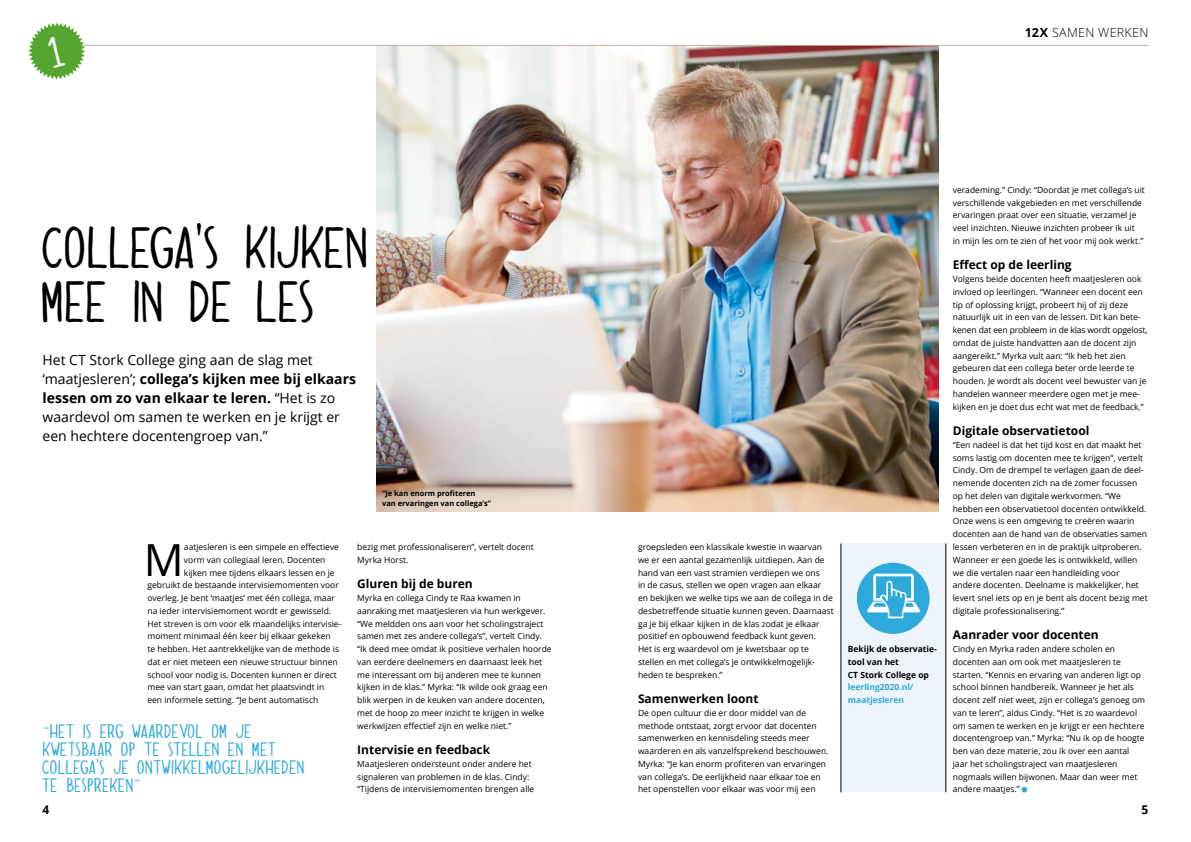
<style>
.page{position:relative;width:1191px;height:842px;background:#fff}
.page>*{position:absolute;margin:0;border:0;box-sizing:border-box;transform-origin:0 0}
.t1{font:48px/54px "Dolce Caffe";letter-spacing:-.025em;color:#000}
.t2{font:44.2px "Open Sans";color:#000}
.t3{font:16px/18px "Dolce Caffe";color:#2ea9dc}
.t4{font:14px/19px "Open Sans";color:#000}
.t5{font:300 12.5px "Open Sans";letter-spacing:.025em;color:#000}
.t6{font:700 12px "Open Sans";color:#000}
.t7{font:8.5px/12.8px "Open Sans";color:#000}
.t8{font:700 8.5px/12.8px "Open Sans";color:#000}
.t9{font:700 8.5px/12.8px "Open Sans";color:#2ea9dc}
.t10{font:700 7.5px/10px "Open Sans";color:#000}
.s1{font-weight:700}
</style>
<div class="page">
<img style="left:376px;top:46px;width:562px;height:466px">
<div style="left:841px;top:543px;width:105px;height:249px;background:#eef4fb"></div>
<hr style="left:840px;top:543px;width:1px;height:249px;background:#000">
<hr style="left:945px;top:543px;width:1px;height:249px;background:#000">
<div style="left:857px;top:563px;width:72px;height:71px;background:#2ea9dc;border-radius:50%"></div>
<svg style="left:867px;top:574px;width:53px;height:44px"></svg>
<hr style="left:43px;top:45px;width:1105px;height:1px;background:#beb1ac">
<svg style="left:28px;top:23px;width:57px;height:56px"></svg>
<h1 class="t1" style="left:43px;top:219px;width:330px">COLLEGA’S KIJKEN<br>MEE IN DE LES</h1>
<h3 class="t4" style="left:43px;top:350px;width:315px">Het CT Stork College ging aan de slag met ‘maatjesleren’; <span class="s1">collega’s kijken mee bij elkaars lessen om zo van elkaar te leren.</span> “Het is zo waardevol om samen te werken en je krijgt er een hechtere docentengroep van.”</h3>
<p class="t10" style="left:382px;top:488px;width:111px">“Je kan enorm profiteren<br>van ervaringen van collega’s”</p>
<h2 class="t2" style="left:144px;top:529px;width:41px">M</h2>
<p class="t7" style="left:184px;top:540px;width:157px">aatjesleren is een simpele en effectieve</p>
<p class="t7" style="left:184px;top:553px;width:143px">vorm van collegiaal leren. Docenten</p>
<p class="t7" style="left:184px;top:566px;width:152px">kijken mee tijdens elkaars lessen en je</p>
<p class="t7" style="left:147px;top:578px;width:193px">gebruikt de bestaande intervisiemomenten voor</p>
<p class="t7" style="left:147px;top:591px;width:189px">overleg. Je bent ‘maatjes’ met één collega, maar</p>
<p class="t7" style="left:147px;top:604px;width:185px">na ieder intervisiemoment wordt er gewisseld.</p>
<p class="t7" style="left:147px;top:617px;width:195px">Het streven is om voor elk maandelijks intervisie-</p>
<p class="t7" style="left:147px;top:630px;width:185px">moment minimaal één keer bij elkaar gekeken</p>
<p class="t7" style="left:147px;top:642px;width:193px">te hebben. Het aantrekkelijke van de methode is</p>
<p class="t7" style="left:147px;top:655px;width:192px">dat er niet meteen een nieuwe structuur binnen</p>
<p class="t7" style="left:147px;top:668px;width:191px">school voor nodig is. Docenten kunnen er direct</p>
<p class="t7" style="left:147px;top:681px;width:178px">mee van start gaan, omdat het plaatsvindt in</p>
<p class="t7" style="left:147px;top:693px;width:172px">een informele setting. “Je bent automatisch</p>
<h3 class="t3" style="left:43px;top:722px;width:264px">“HET IS ERG WAARDEVOL OM JE<br>KWETSBAAR OP TE STELLEN EN MET<br>COLLEGA’S JE ONTWIKKELMOGELIJKHEDEN<br>TE BESPREKEN”</h3>
<h3 class="t6" style="left:43px;top:801px;width:8px">4</h3>
<p class="t7" style="left:357px;top:540px;width:178px">bezig met professionaliseren”, vertelt docent<br>Myrka Horst.</p>
<h3 class="t6" style="left:357px;top:575px;width:117px">Gluren bij de buren</h3>
<p class="t7" style="left:357px;top:591px;width:196px">Myrka en collega Cindy te Raa kwamen in aanraking met maatjesleren via hun werkgever. “We meldden ons aan voor het scholingstraject samen met zes andere collega’s”, vertelt Cindy. “Ik deed mee omdat ik positieve verhalen hoorde van eerdere deelnemers en daarnaast leek het me interessant om bij anderen mee te kunnen kijken in de klas.” Myrka: “Ik wilde ook graag een blik werpen in de keuken van andere docenten, met de hoop zo meer inzicht te krijgen in welke werkwijzen effectief zijn en welke niet.”</p>
<h3 class="t6" style="left:357px;top:741px;width:134px">Intervisie en feedback</h3>
<p class="t7" style="left:357px;top:757px;width:179px">Maatjesleren ondersteunt onder andere het signaleren van problemen in de klas. Cindy: “Tijdens de intervisiemomenten brengen alle</p>
<h3 class="t5" style="left:1025px;top:24px;width:125px"><span class="s1">12X</span> SAMEN WERKEN</h3>
<p class="t7" style="left:638px;top:540px;width:197px">groepsleden een klassikale kwestie in waarvan we er een aantal gezamenlijk uitdiepen. Aan de hand van een vast stramien verdiepen we ons<br>in de casus, stellen we open vragen aan elkaar<br>en bekijken we welke tips we aan de collega in de desbetreffende situatie kunnen geven. Daarnaast ga je bij elkaar kijken in de klas zodat je elkaar positief en opbouwend feedback kunt geven.<br>Het is erg waardevol om je kwetsbaar op te stellen en met collega’s je ontwikkelmogelijk&shy;heden te bespreken.”</p>
<h3 class="t6" style="left:638px;top:690px;width:122px">Samenwerken loont</h3>
<p class="t7" style="left:638px;top:706px;width:192px">De open cultuur die er door middel van de methode ontstaat, zorgt ervoor dat docenten samenwerken en kennisdeling steeds meer waarderen en als vanzelfsprekend beschouwen.<br>Myrka: “Je kan enorm profiteren van ervaringen van collega’s. De eerlijkheid naar elkaar toe en het openstellen voor elkaar was voor mij een</p>
<p class="t8" style="left:848px;top:642px;width:91px">Bekijk de observatie&shy;tool van het<br>CT Stork College op</p>
<p class="t9" style="left:848px;top:681px;width:67px">leerling2020.nl/ maatjesleren</p>
<p class="t7" style="left:952px;top:183px;width:194px">verademing.” Cindy: “Doordat je met collega’s uit verschillende vakgebieden en met verschillende ervaringen praat over een situatie, verzamel je veel inzichten. Nieuwe inzichten probeer ik uit<br>in mijn les om te zien of het voor mij ook werkt.”</p>
<h3 class="t6" style="left:952px;top:256px;width:120px">Effect op de leerling</h3>
<p class="t7" style="left:952px;top:272px;width:196px">Volgens beide docenten heeft maatjesleren ook invloed op leerlingen. “Wanneer een docent een tip of oplossing krijgt, probeert hij of zij deze natuurlijk uit in een van de lessen. Dit kan bete&shy;kenen dat een probleem in de klas wordt opgelost, omdat de juiste handvatten aan de docent zijn aangereikt.” Myrka vult aan: “Ik heb het zien gebeuren dat een collega beter orde leerde te houden. Je wordt als docent veel bewuster van je handelen wanneer meerdere ogen met je mee&shy;kijken en je doet dus echt wat met de feedback.”</p>
<h3 class="t6" style="left:952px;top:422px;width:138px">Digitale observatietool</h3>
<p class="t7" style="left:952px;top:438px;width:196px">“Een nadeel is dat het tijd kost en dat maakt het soms lastig om docenten mee te krijgen”, vertelt Cindy. Om de drempel te verlagen gaan de deel&shy;nemende docenten zich na de zomer focussen op het delen van digitale werkvormen. “We hebben een observatietool docenten ontwikkeld.<br>Onze wens is een omgeving te creëren waarin docenten aan de hand van de observaties samen lessen verbeteren en in de praktijk uitproberen.<br>Wanneer er een goede les is ontwikkeld, willen we die vertalen naar een handleiding voor andere docenten. Deelname is makkelijker, het levert snel iets op en je bent als docent bezig met digitale professionalisering.”</p>
<h3 class="t6" style="left:952px;top:626px;width:147px">Aanrader voor docenten</h3>
<p class="t7" style="left:952px;top:642px;width:194px">Cindy en Myrka raden andere scholen en docenten aan om ook met maatjesleren te starten. “Kennis en ervaring van anderen ligt op school binnen handbereik. Wanneer je het als docent zelf niet weet, zijn er collega’s genoeg om van te leren”, aldus Cindy. “Het is zo waardevol om samen te werken en je krijgt er een hechtere docentengroep van.” Myrka: “Nu ik op de hoogte ben van deze materie, zou ik over een aantal jaar het scholingstraject van maatjesleren nogmaals willen bijwonen. Maar dan weer met andere maatjes.”</p>
<h3 class="t6" style="left:1141px;top:801px;width:8px">5</h3>
</div>
